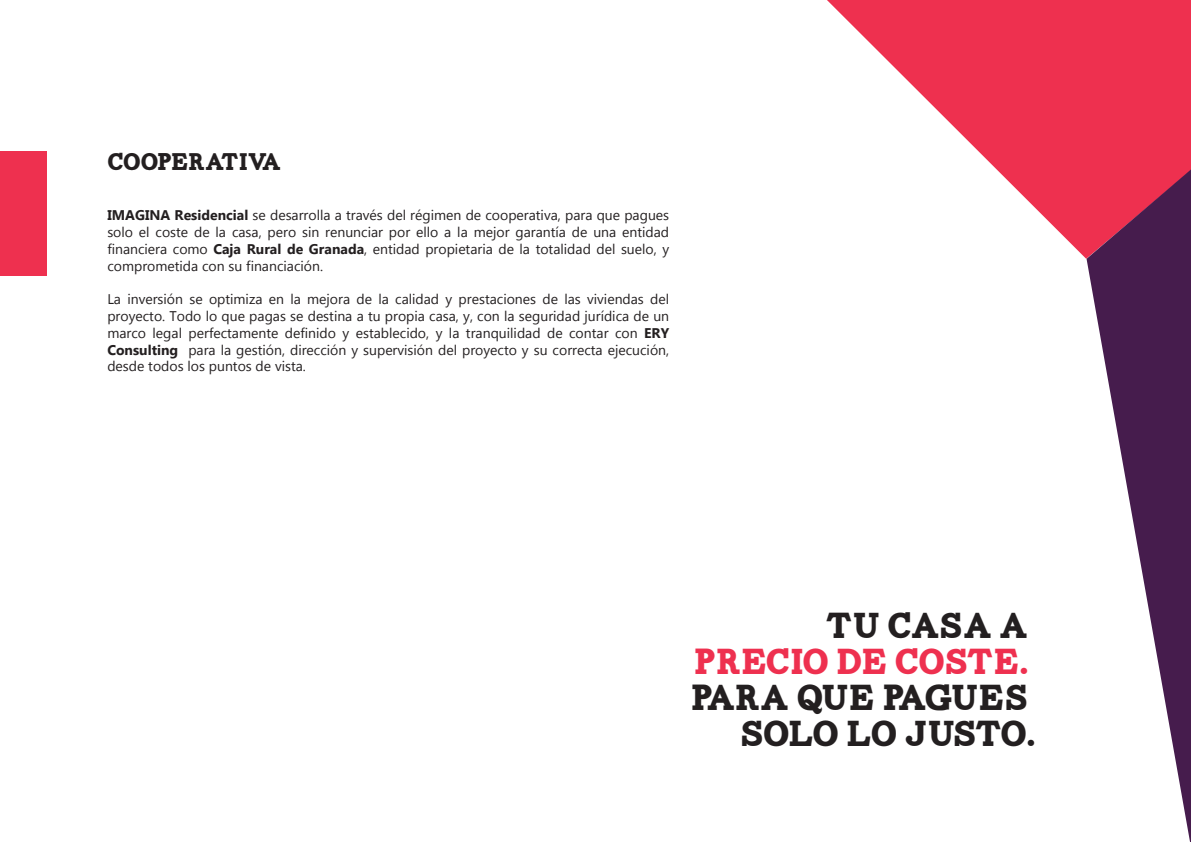
<style>
.page{position:relative;width:1191px;height:842px;background:#fff}
.page>*{position:absolute;margin:0;border:0;box-sizing:border-box;transform-origin:0 0}
.t1{font:36px/36px "Carton";letter-spacing:-.035em;color:#231f20;text-align:right}
.t2{font:36px "Carton";letter-spacing:-.015em;color:#ee304f}
.t3{font:24px "Carton";letter-spacing:-.02em;color:#231f20}
.t4{font:14px/16.8px "Lao UI";color:#231f20;text-align:justify}
.s1{font-weight:700}
</style>
<div class="page">
<svg style="left:827px;top:0;width:364px;height:259px;fill:#ee304f"></svg>
<div style="left:0;top:152px;width:46px;height:124px;background:#ee304f"></div>
<svg style="left:1086px;top:169px;width:105px;height:673px"></svg>
<h2 class="t3" style="left:107px;top:152px;width:175px">COOPERATIVA</h2>
<p class="t4" style="left:107px;top:206px;width:563px"><span class="s1">IMAGINA Residencial</span> se desarrolla a través del régimen de cooperativa, para que pagues solo el coste de la casa, pero sin renunciar por ello a la mejor garantía de una entidad financiera como <span class="s1">Caja Rural de Granada</span>, entidad propietaria de la totalidad del suelo, y comprometida con su financiación.</p>
<p class="t4" style="left:107px;top:290px;width:563px">La inversión se optimiza en la mejora de la calidad y prestaciones de las viviendas del proyecto. Todo lo que pagas se destina a tu propia casa, y, con la seguridad jurídica de un marco legal perfectamente definido y establecido, y la tranquilidad de contar con <span class="s1">ERY Consulting</span> para la gestión, dirección y supervisión del proyecto y su correcta ejecución, desde todos los puntos de vista.</p>
<h1 class="t1" style="left:825px;top:609px;width:204px">TU CASA A</h1>
<h1 class="t2" style="left:694px;top:647px;width:336px">PRECIO DE COSTE.</h1>
<h1 class="t1" style="left:691px;top:681px;width:346px">PARA QUE PAGUES<br>SOLO LO JUSTO.</h1>
</div>
